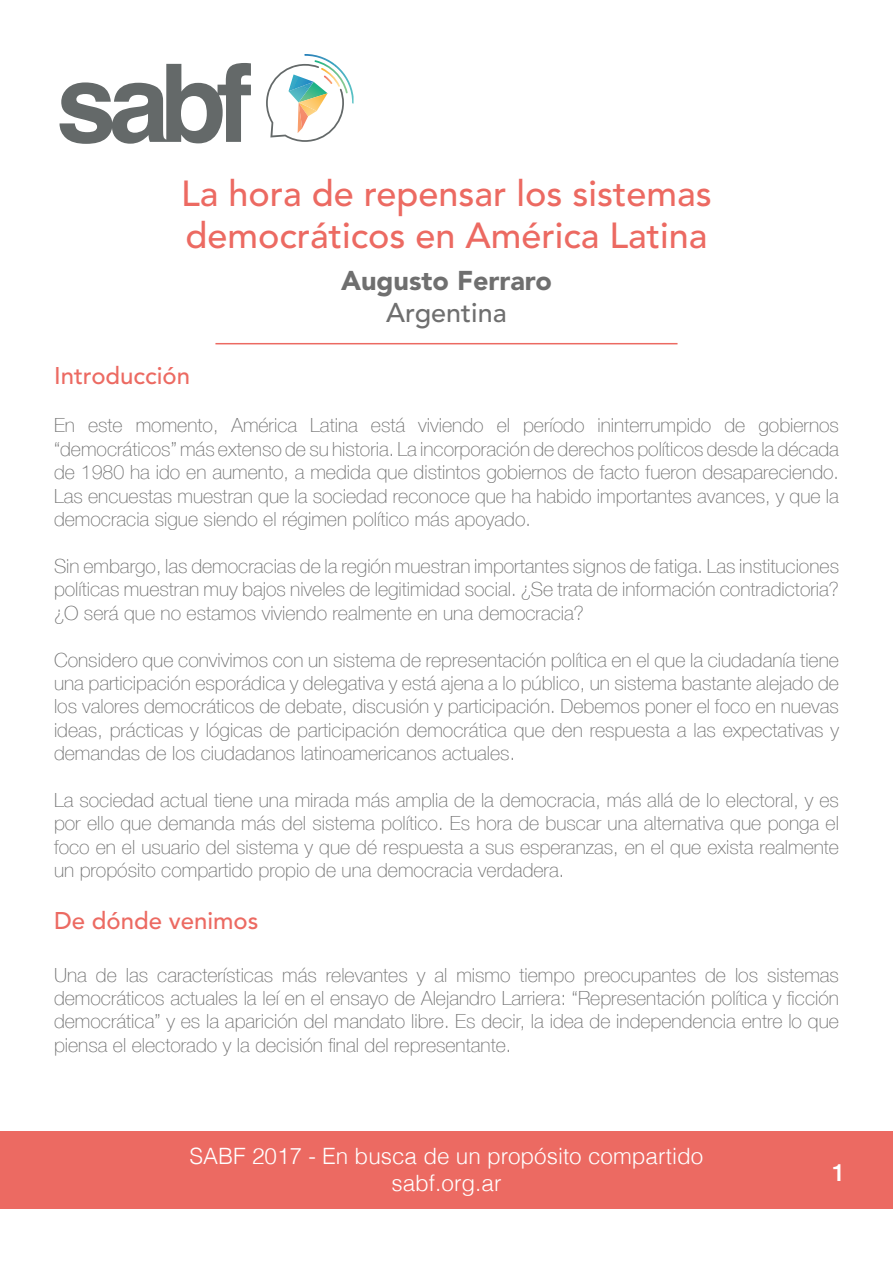
<style>
.page{position:relative;width:893px;height:1263px;background:#fff}
.page>*{position:absolute;margin:0;border:0;box-sizing:border-box;transform-origin:0 0}
.t1{font:500 36px "Avenir LT Std";color:#ec6a62}
.t2{font:900 27px "Avenir LT Std";color:#6f6f6f}
.t3{font:500 27px "Avenir LT Std";color:#6f6f6f}
.t4{font:500 24px "Avenir LT Std";color:#ec6a62}
.t5{font:500 24px "Helvetica Neue";color:#fff}
.t6{font:300 22.5px/27px "Helvetica";color:#fff;text-align:center}
.t7{font:100 19.5px/23.4px "Helvetica Neue LT Com";color:#6f6f6f;text-align:justify}
</style>
<div class="page">
<div style="left:0;top:1131px;width:893px;height:78px;background:#ec6a62"></div>
<svg style="left:266px;top:54px;width:88px;height:88px"></svg>
<svg style="left:60px;top:63px;width:191px;height:81px"></svg>
<hr style="left:215px;top:343px;width:462px;height:1px;background:#ec6a62">
<p class="t1" style="left:181px;top:173px;width:532px">La hora de repensar los sistemas</p>
<p class="t1" style="left:185px;top:215px;width:524px">democráticos en América Latina</p>
<p class="t2" style="left:341px;top:264px;width:212px">Augusto Ferraro</p>
<p class="t3" style="left:386px;top:297px;width:122px">Argentina</p>
<p class="t4" style="left:54px;top:362px;width:138px">Introducción</p>
<p class="t7" style="left:54px;top:414px;width:786px">En este momento, América Latina está viviendo el período ininterrumpido de gobiernos “democráticos” más extenso de su historia. La incorporación de derechos políticos desde la década de 1980 ha ido en aumento, a medida que distintos gobiernos de facto fueron desapareciendo.<br>Las encuestas muestran que la sociedad reconoce que ha habido importantes avances, y que la democracia sigue siendo el régimen político más apoyado.</p>
<p class="t7" style="left:54px;top:554px;width:786px">Sin embargo, las democracias de la región muestran importantes signos de fatiga. Las instituciones políticas muestran muy bajos niveles de legitimidad social. ¿Se trata de información contradictoria? ¿O será que no estamos viviendo realmente en una democracia?</p>
<p class="t7" style="left:54px;top:648px;width:786px">Considero que convivimos con un sistema de representación política en el que la ciudadanía tiene una participación esporádica y delegativa y está ajena a lo público, un sistema bastante alejado de los valores democráticos de debate, discusión y participación. Debemos poner el foco en nuevas ideas, prácticas y lógicas de participación democrática que den respuesta a las expectativas y demandas de los ciudadanos latinoamericanos actuales.</p>
<p class="t7" style="left:54px;top:788px;width:787px">La sociedad actual tiene una mirada más amplia de la democracia, más allá de lo electoral, y es por ello que demanda más del sistema político. Es hora de buscar una alternativa que ponga el foco en el usuario del sistema y que dé respuesta a sus esperanzas, en el que exista realmente un propósito compartido propio de una democracia verdadera.</p>
<p class="t4" style="left:54px;top:907px;width:206px">De dónde venimos</p>
<p class="t7" style="left:54px;top:963px;width:786px">Una de las características más relevantes y al mismo tiempo preocupantes de los sistemas democráticos actuales la leí en el ensayo de Alejandro Larriera: “Representación política y ficción democrática” y es la aparición del mandato libre. Es decir, la idea de independencia entre lo que piensa el electorado y la decisión final del representante.</p>
<p class="t6" style="left:189px;top:1141px;width:515px">SABF 2017 - En busca de un propósito compartido sabf.org.ar</p>
<p class="t5" style="left:832px;top:1153px;width:15px">1</p>
</div>
